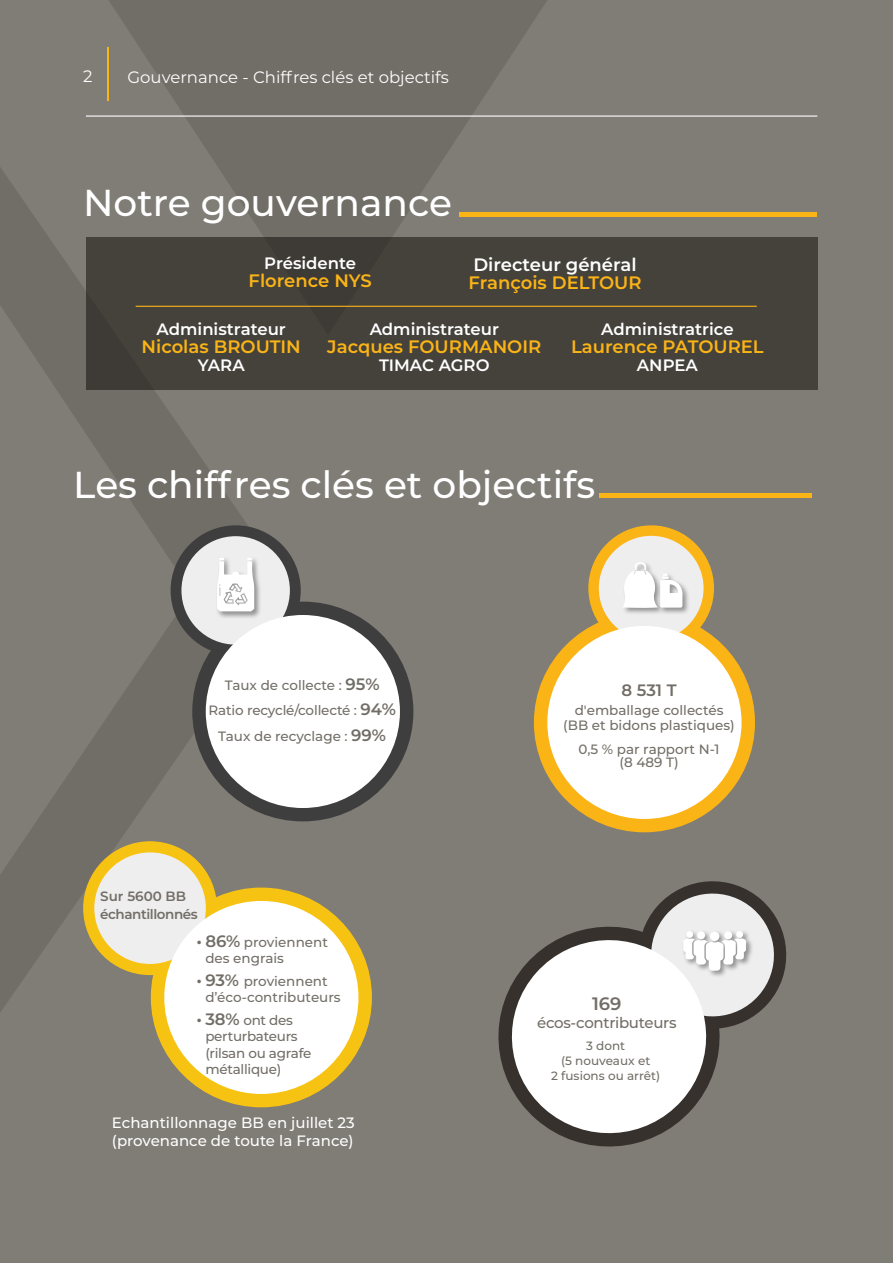
<style>
.page{position:relative;width:893px;height:1263px;background:#807c76}
.page>*{position:absolute;margin:0;border:0;box-sizing:border-box;transform-origin:0 0}
._25_reg_Left{font:500 37.5px "Montserrat";color:#fff}
.t1{font:600 18px "Montserrat";color:#fbb416}
.t2{font:600 18px "Montserrat";color:#fff}
.t3{font:600 18px "Montserrat";color:#726e67}
.t4{font:600 16.5px "Montserrat";color:#fff}
._11-reg_Left{font:16.5px "Montserrat";color:#fff}
.t5{font:600 16.5px "Montserrat";color:#726e67}
.t6{font:500 15px/18px "Montserrat";color:#fff}
.t7{font:500 15px "Montserrat";letter-spacing:-.02em;color:#726e67}
.t8{font:500 13.5px/16.5px "Montserrat";color:#726e67}
.t9{font:500 13.5px/16.5px "Montserrat";letter-spacing:-.02em;color:#726e67}
.t10{font:600 13.5px "Montserrat";letter-spacing:-.03em;color:#726e67}
.t11{font:600 13.5px "Montserrat";color:#726e67}
.t12{font:500 12px/15px "Montserrat";color:#726e67;text-align:center}
.s1{font-weight:600;font-size:16.5px}
</style>
<div class="page">
<svg style="left:108px;top:0;width:440px;height:237px;fill:#716d67"></svg>
<svg style="left:0;top:148px;width:293px;height:882px"></svg>
<hr style="left:599px;top:493px;width:213px;height:4px;background:#fbb416">
<div style="left:171px;top:525px;width:130px;height:130px;background:#3e3e3f;border-radius:50%"></div>
<div style="left:192px;top:602px;width:221px;height:219px;background:#3e3e3f;border-radius:50%"></div>
<div style="left:181px;top:536px;width:109px;height:109px;background:#eeeeef;border-radius:50%"></div>
<div style="left:206px;top:615px;width:194px;height:193px;background:#fff;border-radius:50%"></div>
<div style="left:216px;top:557px;width:46px;height:62px;background:#231f20;opacity:.45"></div>
<svg style="left:217px;top:558px;width:37px;height:53px"></svg>
<div style="left:459px;top:212px;width:358px;height:5px;background:#fbb416"></div>
<div style="left:588px;top:525px;width:126px;height:126px;background:#fbb416;border-radius:50%"></div>
<div style="left:534px;top:612px;width:221px;height:220px;background:#fbb416;border-radius:50%"></div>
<div style="left:599px;top:536px;width:105px;height:104px;background:#eeeeef;border-radius:50%"></div>
<div style="left:547px;top:626px;width:194px;height:193px;background:#fff;border-radius:50%"></div>
<div style="left:621px;top:561px;width:43px;height:54px;background:#231f20;opacity:.45"></div>
<div style="left:659px;top:572px;width:31px;height:43px;background:#231f20;opacity:.45"></div>
<svg style="left:622px;top:562px;width:60px;height:46px"></svg>
<div style="left:662px;top:596px;width:19px;height:9px;background:#fff"></div>
<svg style="left:498px;top:926px;width:222px;height:221px"></svg>
<svg style="left:501px;top:929px;width:216px;height:215px;fill:#fff"></svg>
<svg style="left:630px;top:881px;width:157px;height:156px"></svg>
<div style="left:710px;top:932px;width:9px;height:9px;background:#fff;border-radius:50%"></div>
<div style="left:83px;top:841px;width:134px;height:134px;background:#f7c312;border-radius:50%"></div>
<div style="left:151px;top:887px;width:221px;height:220px;background:#f7c312;border-radius:50%"></div>
<div style="left:94px;top:852px;width:112px;height:112px;background:#eeeeef;border-radius:50%"></div>
<div style="left:164px;top:901px;width:194px;height:193px;background:#fff;border-radius:50%"></div>
<div style="left:86px;top:237px;width:731px;height:152px;background:#45423c"></div>
<hr style="left:86px;top:116px;width:731px;height:1px;background:#fff">
<hr style="left:136px;top:306px;width:621px;height:1px;background:#fbb416">
<hr style="left:107px;top:47px;width:2px;height:53px;background:#fbb416">
<p class="_11-reg_Left" style="left:83px;top:65px;width:11px">2</p>
<p class="_11-reg_Left" style="left:128px;top:66px;width:323px">Gouvernance - Chiffres clés et objectifs</p>
<p class="_25_reg_Left" style="left:83px;top:176px;width:370px">Notre gouvernance</p>
<p class="t4" style="left:264px;top:252px;width:93px">Présidente</p>
<p class="t1" style="left:249px;top:268px;width:125px">Florence NYS</p>
<p class="t2" style="left:473px;top:252px;width:165px">Directeur général</p>
<p class="t1" style="left:468px;top:270px;width:175px">François DELTOUR</p>
<p class="t4" style="left:157px;top:317px;width:131px">Administrateur</p>
<p class="t1" style="left:142px;top:334px;width:161px">Nicolas BROUTIN</p>
<p class="t4" style="left:198px;top:353px;width:48px">YARA</p>
<p class="t4" style="left:370px;top:317px;width:131px">Administrateur</p>
<p class="t1" style="left:327px;top:334px;width:216px">Jacques FOURMANOIR</p>
<p class="t4" style="left:379px;top:353px;width:112px">TIMAC AGRO</p>
<p class="t4" style="left:601px;top:317px;width:134px">Administratrice</p>
<p class="t1" style="left:571px;top:334px;width:194px">Laurence PATOUREL</p>
<p class="t4" style="left:637px;top:353px;width:62px">ANPEA</p>
<p class="_25_reg_Left" style="left:73px;top:458px;width:523px">Les chiffres clés et objectifs</p>
<p class="t8" style="left:225px;top:676px;width:156px">Taux de collecte : <span class="s1">95%</span></p>
<p class="t8" style="left:209px;top:702px;width:189px">Ratio recyclé/collecté : <span class="s1">94%</span></p>
<p class="t8" style="left:218px;top:727px;width:169px">Taux de recyclage : <span class="s1">99%</span></p>
<p class="t11" style="left:100px;top:887px;width:87px">Sur 5600 BB</p>
<p class="t10" style="left:100px;top:905px;width:99px">échantillonnés</p>
<p class="t8" style="left:205px;top:933px;width:124px;text-indent:-9px"><span class="s1">• 86%</span> proviennent des engrais</p>
<p class="t8" style="left:205px;top:972px;width:137px;text-indent:-9px"><span class="s1">• 93%</span> proviennent d’éco-contributeurs</p>
<p class="t9" style="left:205px;top:1011px;width:108px;text-indent:-9px"><span class="s1">• 38%</span> ont des perturbateurs (rilsan ou agrafe métallique)</p>
<p class="t6" style="left:112px;top:1113px;width:244px">Echantillonnage BB en juillet 23 (provenance de toute la France)</p>
<p class="t5" style="left:621px;top:678px;width:57px">8 531 T</p>
<p class="t8" style="left:575px;top:702px;width:150px">d'emballage collectés</p>
<p class="t8" style="left:563px;top:717px;width:173px">(BB et bidons plastiques)</p>
<p class="t8" style="left:579px;top:740px;width:143px">0,5 % par rapport N-1</p>
<p class="t8" style="left:619px;top:754px;width:61px">(8 489 T)</p>
<p class="t3" style="left:592px;top:991px;width:31px">169</p>
<p class="t7" style="left:537px;top:1012px;width:141px">écos-contributeurs</p>
<p class="t12" style="left:561px;top:1037px;width:91px">3 dont<br>(5 nouveaux et</p>
<p class="t12" style="left:551px;top:1067px;width:110px">2 fusions ou arrêt)</p>
</div>
